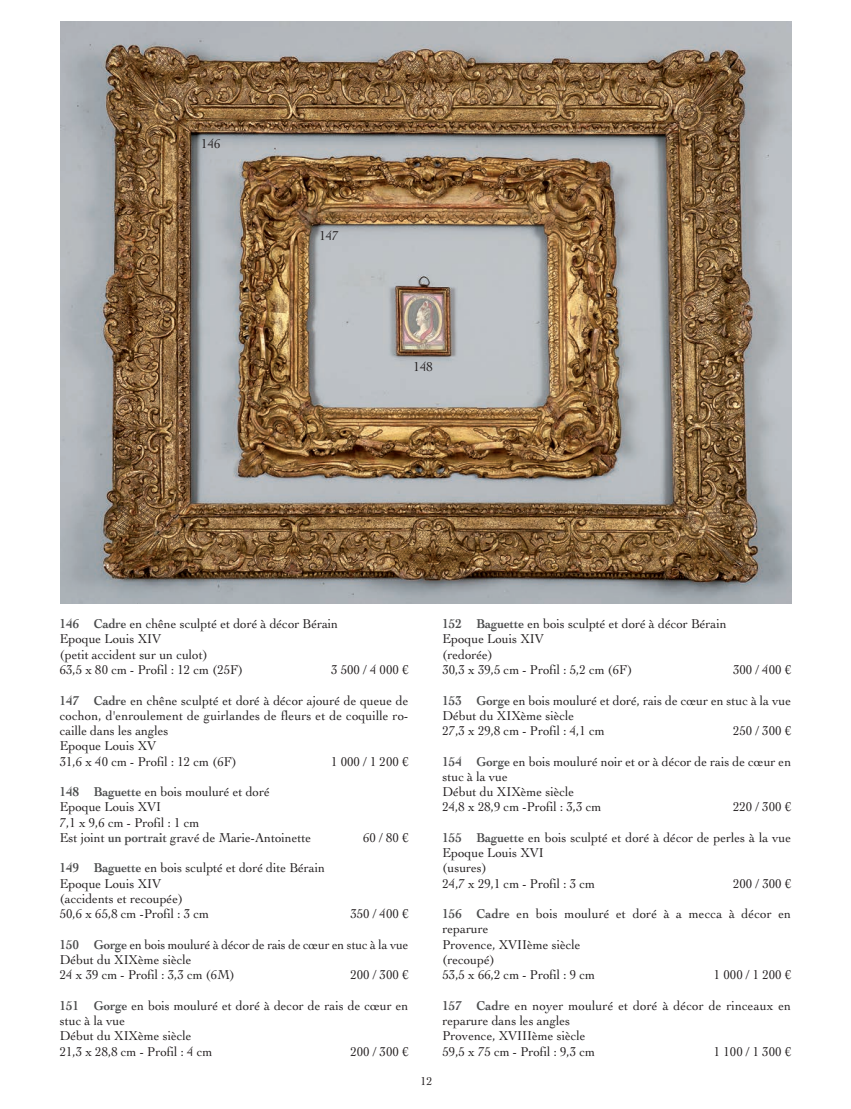
<style>
.page{position:relative;width:851px;height:1109px;background:#fff}
.page>*{position:absolute;margin:0;border:0;box-sizing:border-box;transform-origin:0 0}
.t1{font:13.5px/15.3px "Cochin LT";color:#231f20;scale:.95 1}
.t2{font:13.5px/15.3px "Cochin LT";color:#231f20;scale:.93 1}
.t3{font:12px "Cochin LT";color:#231f20}
.s1{font-weight:700;color:#4b4c4d}
</style>
<div class="page">
<svg style="left:60px;top:21px;width:732px;height:583px;background:#978572"></svg>
<p class="t1" style="left:201px;top:137px;width:22px">146</p>
<p class="t1" style="left:319px;top:230px;width:22px">147</p>
<p class="t1" style="left:414px;top:360px;width:22px">148</p>
<p class="t1" style="left:60px;top:618px;width:295px"><span class="s1">146 Cadre</span> en chêne sculpté et doré à décor Bérain<br>Epoque Louis XIV<br>(petit accident sur un culot)<br>63,5 x 80 cm - Profil : 12 cm (25F)</p>
<p class="t1" style="left:331px;top:663px;width:83px">3500/4000€</p>
<p class="t1" style="left:60px;top:694px;width:368px"><span class="s1">147 Cadre</span> en chêne sculpté et doré à décor ajouré de queue de cochon, d'enroulement de guirlandes de fleurs et de coquille ro&shy;caille dans les angles<br>Epoque Louis XV<br>31,6 x 40 cm - Profil : 12 cm (6F)</p>
<p class="t1" style="left:331px;top:755px;width:83px">1000/1200€</p>
<p class="t1" style="left:60px;top:785px;width:266px"><span class="s1">148 Baguette</span> en bois mouluré et doré<br>Epoque Louis XVI<br>7,1 x 9,6 cm - Profil : 1 cm<br>Est joint <span class="s1">un portrait</span> gravé de Marie-Antoinette</p>
<p class="t1" style="left:363px;top:831px;width:49px">60/80€</p>
<p class="t1" style="left:60px;top:862px;width:281px"><span class="s1">149 Baguette</span> en bois sculpté et doré dite Bérain<br>Epoque Louis XIV<br>(accidents et recoupée)<br>50,6 x 65,8 cm -Profil : 3 cm</p>
<p class="t1" style="left:350px;top:907px;width:63px">350 / 400 €</p>
<p class="t2" style="left:60px;top:938px;width:376px"><span class="s1">150 Gorge</span> en bois mouluré à décor de rais de cœur en stuc à la vue<br>Début du XIXème siècle<br>24 x 39 cm - Profil : 3,3 cm (6M)</p>
<p class="t1" style="left:350px;top:968px;width:63px">200 / 300 €</p>
<p class="t1" style="left:60px;top:999px;width:368px"><span class="s1">151 Gorge</span> en bois mouluré et doré à decor de rais de cœur en stuc à la vue<br>Début du XIXème siècle<br>21,3 x 28,8 cm - Profil : 4 cm</p>
<p class="t1" style="left:350px;top:1045px;width:63px">200 / 300 €</p>
<p class="t3" style="left:421px;top:1077px;width:13px">12</p>
<p class="t1" style="left:442px;top:618px;width:301px"><span class="s1">152 Baguette</span> en bois sculpté et doré à décor Bérain<br>Epoque Louis XIV<br>(redorée)<br>30,3 x 39,5 cm - Profil : 5,2 cm (6F)</p>
<p class="t1" style="left:733px;top:663px;width:63px">300 / 400 €</p>
<p class="t1" style="left:442px;top:694px;width:368px"><span class="s1">153 Gorge</span> en bois mouluré et doré, rais de cœur en stuc à la vue<br>Début du XIXème siècle<br>27,3 x 29,8 cm - Profil : 4,1 cm</p>
<p class="t1" style="left:733px;top:724px;width:63px">250 / 300 €</p>
<p class="t1" style="left:442px;top:755px;width:369px"><span class="s1">154 Gorge</span> en bois mouluré noir et or à décor de rais de cœur en stuc à la vue<br>Début du XIXème siècle<br>24,8 x 28,9 cm -Profil : 3,3 cm</p>
<p class="t1" style="left:733px;top:801px;width:63px">220 / 300 €</p>
<p class="t1" style="left:442px;top:831px;width:369px"><span class="s1">155 Baguette</span> en bois sculpté et doré à décor de perles à la vue<br>Epoque Louis XVI<br>(usures)<br>24,7 x 29,1 cm - Profil : 3 cm</p>
<p class="t1" style="left:733px;top:877px;width:63px">200 / 300 €</p>
<p class="t1" style="left:442px;top:907px;width:368px"><span class="s1">156 Cadre</span> en bois mouluré et doré à a mecca à décor en reparure<br>Provence, XVIIème siècle<br>(recoupé)<br>53,5 x 66,2 cm - Profil : 9 cm</p>
<p class="t1" style="left:714px;top:968px;width:83px">1000/1200€</p>
<p class="t1" style="left:442px;top:999px;width:368px"><span class="s1">157 Cadre</span> en noyer mouluré et doré à décor de rinceaux en reparure dans les angles<br>Provence, XVIIIème siècle<br>59,5 x 75 cm - Profil : 9,3 cm</p>
<p class="t1" style="left:714px;top:1045px;width:83px">1100/1300€</p>
</div>
